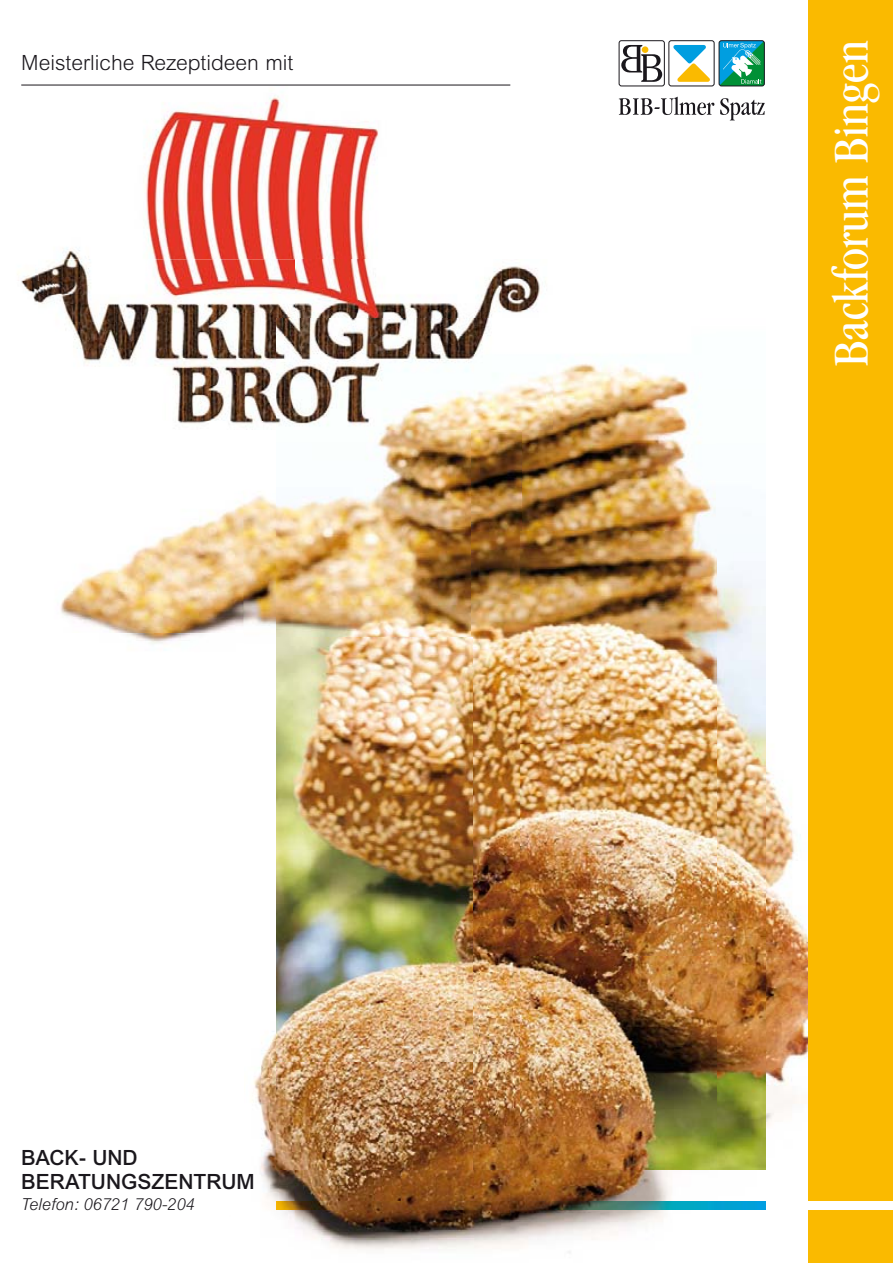
<style>
.page{position:relative;width:893px;height:1263px;background:#fff}
.page>*{position:absolute;margin:0;border:0;box-sizing:border-box;transform-origin:0 0}
.t1{font:46.5px "Garamond ITC Condensed BQ";color:#fff}
.t2{font:300 21px "Arial";color:#1a171c}
.t3{font:500 21px/23.7px "Arial";color:#1a171c}
.t4{font:italic 300 16.5px "Arial";color:#1a171c}
</style>
<div class="page">
<img style="left:17px;top:95px;width:362px;height:187px">
<img style="left:21px;top:282px;width:17px;height:20px">
<img style="left:757px;top:579px;width:51px;height:631px">
<img style="left:38px;top:259px;width:257px;height:961px">
<img style="left:295px;top:1169px;width:462px;height:84px">
<img style="left:276px;top:1201px;width:489px;height:9px">
<img style="left:521px;top:363px;width:244px;height:806px">
<img style="left:276px;top:430px;width:245px;height:739px">
<img style="left:295px;top:259px;width:245px;height:60px">
<img style="left:276px;top:319px;width:277px;height:111px">
<div style="left:619px;top:40px;width:46px;height:46px;border:1px solid #1a171c;border-radius:2px"></div>
<svg style="left:621px;top:45px;width:41px;height:37px"></svg>
<div style="left:668px;top:40px;width:46px;height:46px;border:1px solid #1a171c;border-radius:2px"></div>
<svg style="left:673px;top:45px;width:37px;height:37px"></svg>
<svg style="left:721px;top:42px;width:42px;height:42px;background:#3cafa8"></svg>
<div style="left:719px;top:40px;width:46px;height:46px;border:1px solid #1a171c;border-radius:2px"></div>
<svg style="left:619px;top:97px;width:95px;height:18px"></svg>
<svg style="left:720px;top:98px;width:45px;height:22px"></svg>
<hr style="left:21px;top:85px;width:489px;height:1px;background:#1a171c">
<div style="left:808px;top:0;width:85px;height:1263px;background:#faba00"></div>
<div style="left:808px;top:1201px;width:85px;height:9px;background:#fff"></div>
<p class="t2" style="left:21px;top:50px;width:274px">Meisterliche Rezeptideen mit</p>
<p class="t3" style="left:21px;top:1148px;width:235px">BACK- UND<br>BERATUNGSZENTRUM</p>
<p class="t4" style="left:21px;top:1198px;width:175px">Telefon: 06721 790-204</p>
<h1 class="t1" style="left:824px;top:366px;width:327px;rotate:-90deg">Backforum Bingen</h1>
</div>
